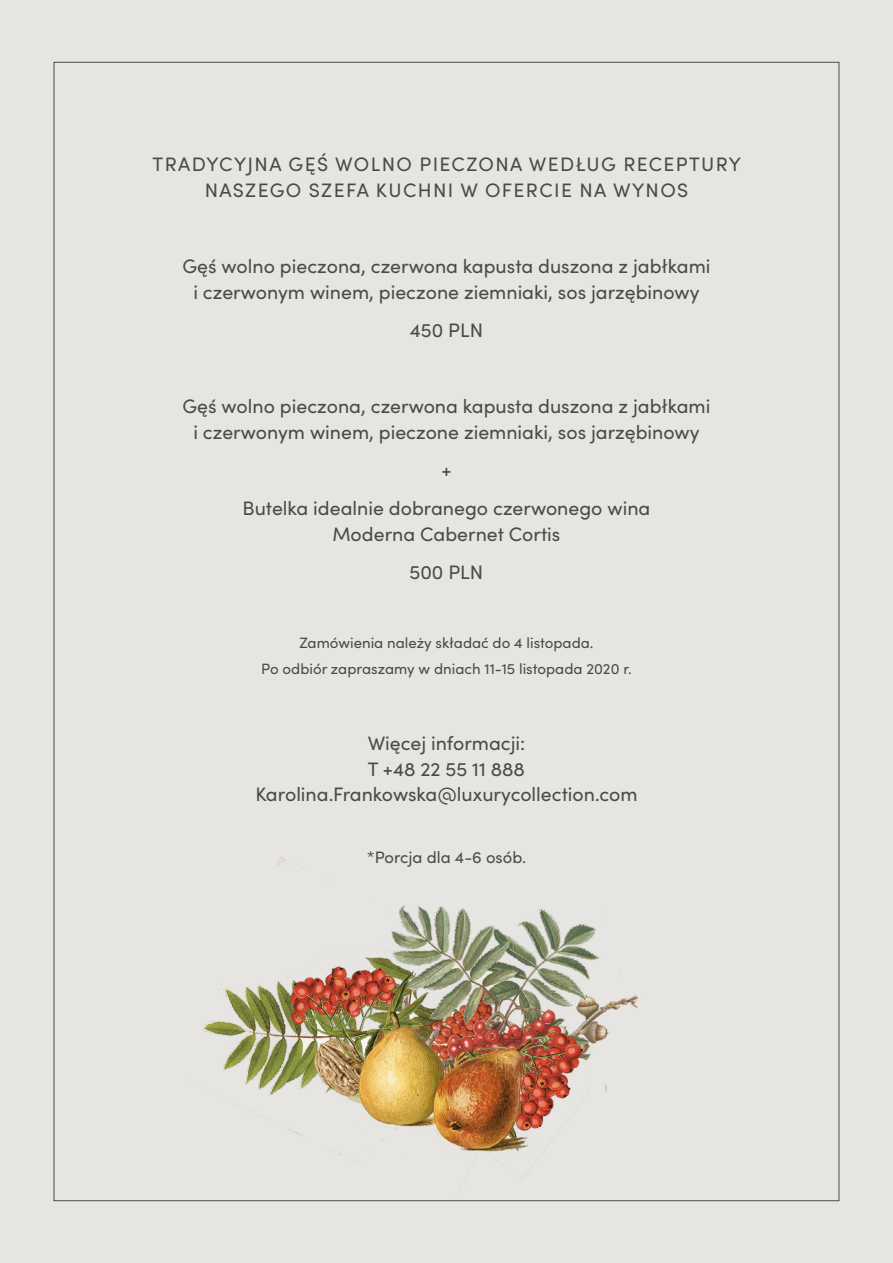
<style>
.page{position:relative;width:893px;height:1263px;background:#fff}
.page>*{position:absolute;margin:0;border:0;box-sizing:border-box;transform-origin:0 0}
.t1{font:19.5px/25.5px "Sofia Pro";color:#4c4a48;text-align:center}
.t2{font:19.5px/25.5px "Sofia Pro";letter-spacing:.07em;color:#4c4a48;text-align:center}
.t3{font:16.5px "Sofia Pro";color:#4c4a48}
.t4{font:15px/25.5px "Sofia Pro";color:#4c4a48;text-align:center}
</style>
<div class="page">
<img style="left:146px;top:704px;width:601px;height:559px">
<p class="t2" style="left:153px;top:150px;width:590px">TRADYCYJNA GĘŚ WOLNO PIECZONA WEDŁUG RECEPTURY<br>NASZEGO SZEFA KUCHNI W OFERCIE NA WYNOS</p>
<p class="t1" style="left:183px;top:252px;width:529px">Gęś wolno pieczona, czerwona kapusta duszona z jabłkami i czerwonym winem, pieczone ziemniaki, sos jarzębinowy</p>
<p class="t1" style="left:410px;top:316px;width:75px">450 PLN</p>
<p class="t1" style="left:182px;top:393px;width:529px">Gęś wolno pieczona, czerwona kapusta duszona z jabłkami i czerwonym winem, pieczone ziemniaki, sos jarzębinowy</p>
<p class="t1" style="left:243px;top:450px;width:409px;line-height:38.2px">+<br>Butelka idealnie dobranego czerwonego wina</p>
<p class="t1" style="left:332px;top:514px;width:229px;line-height:38.2px">Moderna Cabernet Cortis<br>500 PLN</p>
<p class="t4" style="left:261px;top:629px;width:372px">Zamówienia należy składać do 4 listopada.<br>Po odbiór zapraszamy w dniach 11-15 listopada 2020 r.</p>
<p class="t1" style="left:255px;top:729px;width:384px">Więcej informacji:<br>T +48 22 55 11 888<br>Karolina.Frankowska@luxurycollection.com</p>
<p class="t3" style="left:367px;top:845px;width:161px">*Porcja dla 4-6 osób.</p>
</div>
